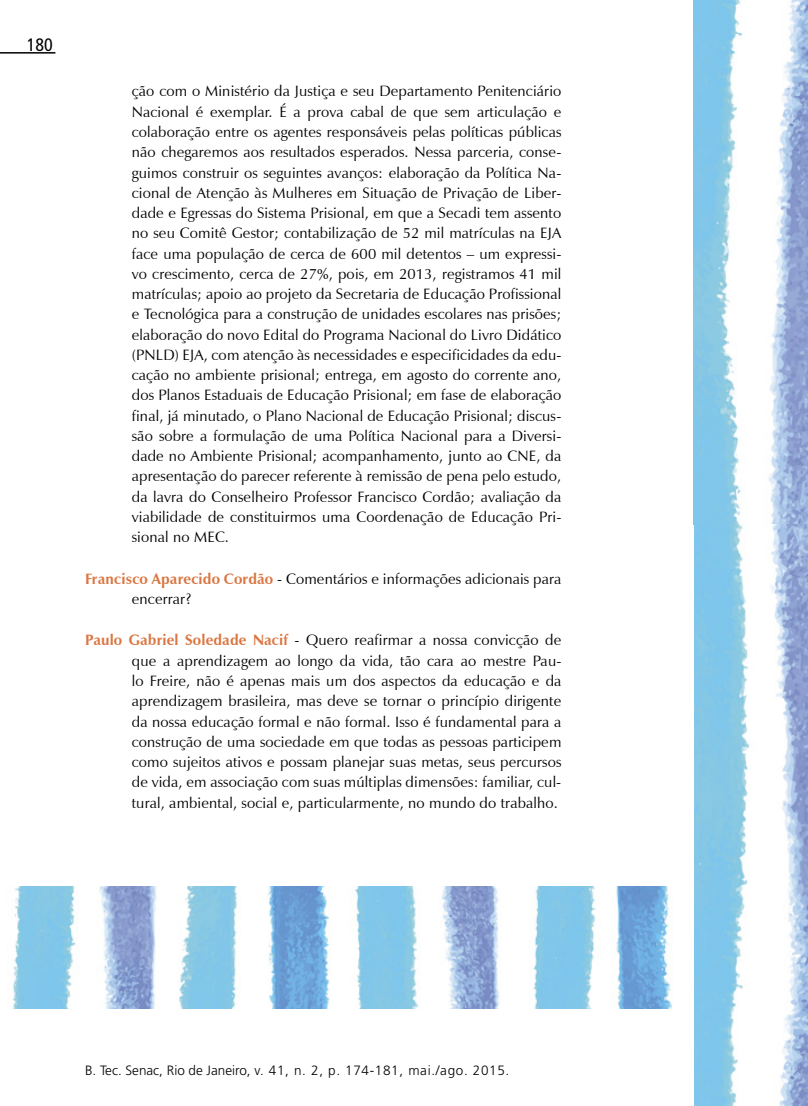
<style>
.page{position:relative;width:808px;height:1106px;background:#fff}
.page>*{position:absolute;margin:0;border:0;box-sizing:border-box;transform-origin:0 0}
.t1{font:condensed 18px "Frutiger";color:#000}
.t2{font:15px/20.2px "Zapf Humanist 601 BT";letter-spacing:.01em;color:#000;text-align:justify}
.t3{font:300 13.5px "Frutiger";color:#000}
.s1{font-weight:700;color:#db7642}
</style>
<div class="page">
<hr style="left:0;top:52px;width:55px;height:2px;background:#000">
<img style="left:694px;top:0;width:114px;height:1106px">
<img style="left:12px;top:886px;width:660px;height:122px">
<p class="t1" style="left:27px;top:35px;width:27px">180</p>
<p class="t2" style="left:132px;top:81px;width:431px">ção com o Ministério da Justiça e seu Departamento Penitenciário Nacional é exemplar. É a prova cabal de que sem articulação e colaboração entre os agentes responsáveis pelas políticas públicas não chegaremos aos resultados esperados. Nessa parceria, conse&shy;guimos construir os seguintes avanços: elaboração da Política Na&shy;cional de Atenção às Mulheres em Situação de Privação de Liber&shy;dade e Egressas do Sistema Prisional, em que a Secadi tem assento no seu Comitê Gestor; contabilização de 52 mil matrículas na EJA face uma população de cerca de 600 mil detentos – um expressi&shy;vo crescimento, cerca de 27%, pois, em 2013, registramos 41 mil matrículas; apoio ao projeto da Secretaria de Educação Profissional e Tecnológica para a construção de unidades escolares nas prisões; elaboração do novo Edital do Programa Nacional do Livro Didático (PNLD) EJA, com atenção às necessidades e especificidades da edu&shy;cação no ambiente prisional; entrega, em agosto do corrente ano, dos Planos Estaduais de Educação Prisional; em fase de elaboração final, já minutado, o Plano Nacional de Educação Prisional; discus&shy;são sobre a formulação de uma Política Nacional para a Diversi&shy;dade no Ambiente Prisional; acompanhamento, junto ao CNE, da apresentação do parecer referente à remissão de pena pelo estudo, da lavra do Conselheiro Professor Francisco Cordão; avaliação da viabilidade de constituirmos uma Coordenação de Educação Pri&shy;sional no MEC.</p>
<p class="t2" style="left:132px;top:568px;width:431px;text-indent:-47px"><span class="s1">Francisco Aparecido Cordão</span> - Comentários e informações adicionais para encerrar?</p>
<p class="t2" style="left:132px;top:630px;width:431px;text-indent:-47px"><span class="s1">Paulo Gabriel Soledade Nacif</span> - Quero reafirmar a nossa convicção de que a aprendizagem ao longo da vida, tão cara ao mestre Pau&shy;lo Freire, não é apenas mais um dos aspectos da educação e da aprendizagem brasileira, mas deve se tornar o princípio dirigente da nossa educação formal e não formal. Isso é fundamental para a construção de uma sociedade em que todas as pessoas participem como sujeitos ativos e possam planejar suas metas, seus percursos de vida, em associação com suas múltiplas dimensões: familiar, cul&shy;tural, ambiental, social e, particularmente, no mundo do trabalho.</p>
<p class="t3" style="left:85px;top:1062px;width:426px">B. Tec. Senac, Rio de Janeiro, v. 41, n. 2, p. 174-181, mai./ago. 2015.</p>
</div>
